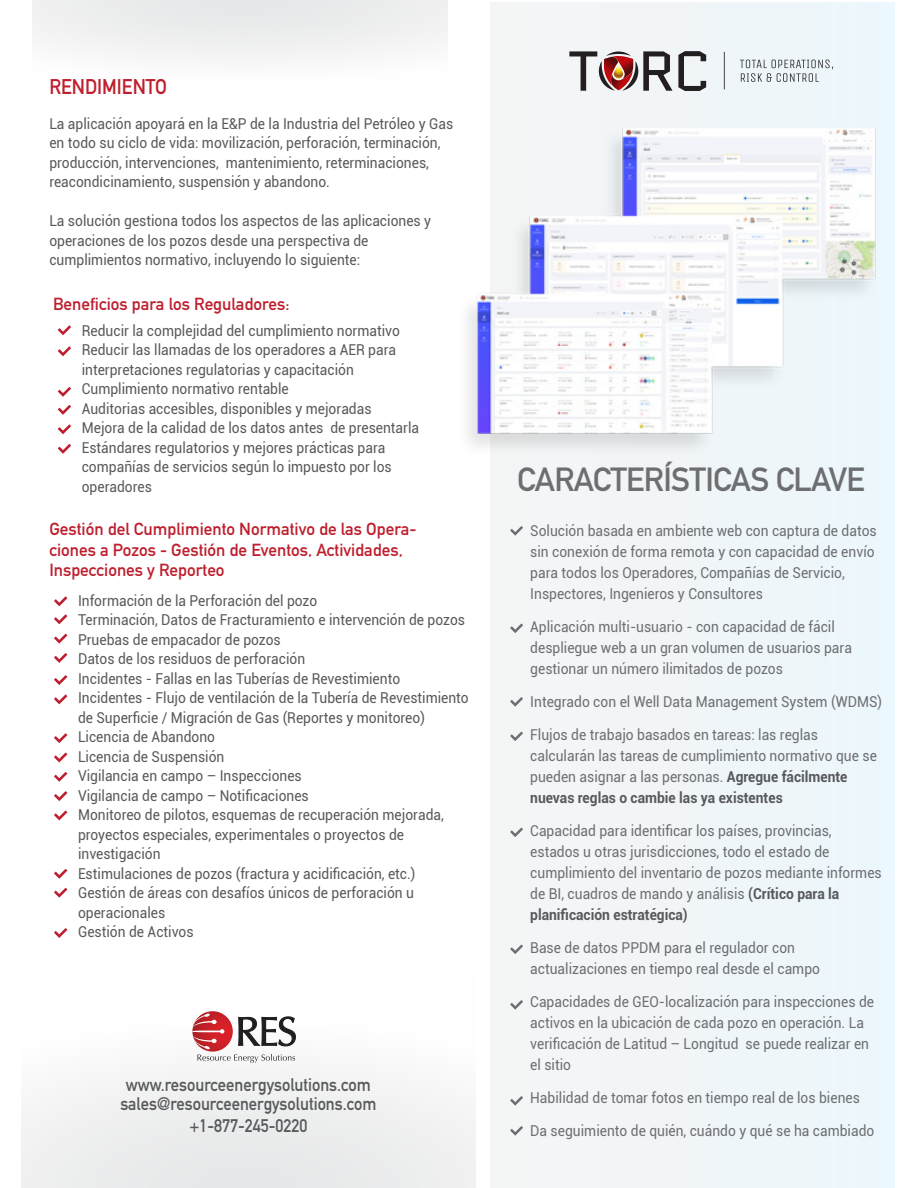
<style>
.page{position:relative;width:918px;height:1188px;background:#fff}
.page>*{position:absolute;margin:0;border:0;box-sizing:border-box;transform-origin:0 0}
.t1{font:56.1px "Quantico";color:#231f20}
.t2{font:700 33px "DIN Alternate";letter-spacing:-.02em;color:#6d6e71}
.t3{font:700 21px "DIN Alternate";color:#be1e2d;scale:.92 1}
.t4{font:700 18px/18.6px "DIN Alternate";color:#58595b;text-align:center;scale:.92 1}
.t5{font:700 17.25px/20.7px "DIN Alternate";color:#be1e2d}
.t6{font:15px/19.5px "Roboto";color:#58595b;scale:.92 1}
.t7{font:15px/21px "Roboto";color:#6d6e71;scale:.92 1}
.s1{font-weight:700;color:#58595b}
</style>
<div class="page">
<div style="left:22px;top:971px;width:453px;height:217px;background:#f4f4f5"></div>
<svg style="left:192px;top:1011px;width:41px;height:41px"></svg>
<svg style="left:192px;top:1013px;width:104px;height:50px"></svg>
<div style="left:32px;top:0;width:416px;height:105px;background:linear-gradient(to right,#f5f5f6,#f4f5f5)"></div>
<div style="left:491px;top:2px;width:404px;height:1186px;background:#f0f5f8"></div>
<svg style="left:54px;top:596px;width:13px;height:10px"></svg>
<svg style="left:54px;top:614px;width:13px;height:10px"></svg>
<svg style="left:54px;top:634px;width:13px;height:10px"></svg>
<svg style="left:54px;top:653px;width:13px;height:10px"></svg>
<svg style="left:54px;top:869px;width:13px;height:10px"></svg>
<svg style="left:54px;top:888px;width:13px;height:10px"></svg>
<svg style="left:54px;top:928px;width:13px;height:10px"></svg>
<svg style="left:54px;top:675px;width:13px;height:10px"></svg>
<svg style="left:54px;top:694px;width:13px;height:10px"></svg>
<svg style="left:54px;top:733px;width:13px;height:10px"></svg>
<svg style="left:54px;top:752px;width:13px;height:10px"></svg>
<svg style="left:54px;top:772px;width:13px;height:10px"></svg>
<svg style="left:54px;top:791px;width:13px;height:10px"></svg>
<svg style="left:54px;top:810px;width:13px;height:10px"></svg>
<svg style="left:510px;top:526px;width:13px;height:10px"></svg>
<svg style="left:510px;top:623px;width:13px;height:10px"></svg>
<svg style="left:510px;top:697px;width:13px;height:10px"></svg>
<svg style="left:510px;top:731px;width:13px;height:10px"></svg>
<svg style="left:510px;top:827px;width:13px;height:10px"></svg>
<svg style="left:510px;top:944px;width:13px;height:10px"></svg>
<svg style="left:510px;top:1000px;width:13px;height:10px"></svg>
<svg style="left:510px;top:1096px;width:13px;height:10px"></svg>
<svg style="left:510px;top:1126px;width:13px;height:10px"></svg>
<svg style="left:58px;top:325px;width:13px;height:10px"></svg>
<svg style="left:58px;top:346px;width:13px;height:10px"></svg>
<svg style="left:58px;top:387px;width:13px;height:10px"></svg>
<svg style="left:58px;top:405px;width:13px;height:10px"></svg>
<svg style="left:58px;top:424px;width:13px;height:10px"></svg>
<svg style="left:58px;top:444px;width:13px;height:10px"></svg>
<img style="left:406px;top:93px;width:470px;height:363px">
<hr style="left:724px;top:52px;width:1px;height:37px;background:#434244">
<svg style="left:740px;top:59px;width:93px;height:23px"></svg>
<svg style="left:599px;top:51px;width:39px;height:40px"></svg>
<h3 class="t3" style="left:49px;top:70px;width:129px">RENDIMIENTO</h3>
<p class="t6" style="left:49px;top:113px;width:441px">La aplicación apoyará en la E&amp;P de la Industria del Petróleo y Gas en todo su ciclo de vida: movilización, perforación, terminación, producción, intervenciones, mantenimiento, reterminaciones, reacondicinamiento, suspensión y abandono.</p>
<p class="t6" style="left:49px;top:211px;width:417px">La solución gestiona todos los aspectos de las aplicaciones y operaciones de los pozos desde una perspectiva de cumplimientos normativo, incluyendo lo siguiente:</p>
<p class="t5" style="left:53px;top:292px;width:238px">Beneficios para los Reguladores:</p>
<p class="t6" style="left:82px;top:320px;width:368px">Reducir la complejidad del cumplimiento normativo Reducir las llamadas de los operadores a AER para interpretaciones regulatorias y capacitación Cumplimiento normativo rentable<br>Auditorias accesibles, disponibles y mejoradas<br>Mejora de la calidad de los datos antes de presentarla Estándares regulatorios y mejores prácticas para compañías de servicios según lo impuesto por los operadores</p>
<p class="t5" style="left:49px;top:517px;width:369px">Gestión del Cumplimiento Normativo de las Opera&shy;ciones a Pozos - Gestión de Eventos, Actividades,<br>Inspecciones y Reporteo</p>
<p class="t6" style="left:78px;top:590px;width:426px">Información de la Perforación del pozo<br>Terminación, Datos de Fracturamiento e intervención de pozos Pruebas de empacador de pozos<br>Datos de los residuos de perforación<br>Incidentes - Fallas en las Tuberías de Revestimiento<br>Incidentes - Flujo de ventilación de la Tubería de Revestimiento de Superficie / Migración de Gas (Reportes y monitoreo)<br>Licencia de Abandono<br>Licencia de Suspensión<br>Vigilancia en campo – Inspecciones<br>Vigilancia de campo – Notificaciones<br>Monitoreo de pilotos, esquemas de recuperación mejorada, proyectos especiales, experimentales o proyectos de investigación<br>Estimulaciones de pozos (fractura y acidificación, etc.)<br>Gestión de áreas con desafíos únicos de perforación u operacionales<br>Gestión de Activos</p>
<p class="t4" style="left:120px;top:1075px;width:280px">www.resourceenergysolutions.com sales@resourceenergysolutions.com</p>
<p class="t4" style="left:190px;top:1115px;width:129px">+1-877-245-0220</p>
<h1 class="t1" style="left:568px;top:33px;width:144px">T RC</h1>
<h2 class="t2" style="left:517px;top:455px;width:349px">CARACTERÍSTICAS CLAVE</h2>
<p class="t7" style="left:530px;top:520px;width:378px">Solución basada en ambiente web con captura de datos sin conexión de forma remota y con capacidad de envío para todos los Operadores, Compañías de Servicio, Inspectores, Ingenieros y Consultores</p>
<p class="t7" style="left:530px;top:616px;width:351px">Aplicación multi-usuario - con capacidad de fácil despliegue web a un gran volumen de usuarios para gestionar un número ilimitados de pozos</p>
<p class="t7" style="left:530px;top:691px;width:384px">Integrado con el Well Data Management System (WDMS)</p>
<p class="t7" style="left:530px;top:724px;width:378px">Flujos de trabajo basados en tareas: las reglas calcularán las tareas de cumplimiento normativo que se pueden asignar a las personas. <span class="s1">Agregue fácilmente nuevas reglas o cambie las ya existentes</span></p>
<p class="t7" style="left:530px;top:820px;width:384px">Capacidad para identificar los países, provincias, estados u otras jurisdicciones, todo el estado de cumplimiento del inventario de pozos mediante informes de BI, cuadros de mando y análisis <span class="s1">(Crítico para la planificación estratégica)</span></p>
<p class="t7" style="left:530px;top:937px;width:316px">Base de datos PPDM para el regulador con actualizaciones en tiempo real desde el campo</p>
<p class="t7" style="left:530px;top:991px;width:375px">Capacidades de GEO-localización para inspecciones de activos en la ubicación de cada pozo en operación. La verificación de Latitud – Longitud se puede realizar en el sitio</p>
<p class="t7" style="left:530px;top:1087px;width:360px">Habilidad de tomar fotos en tiempo real de los bienes</p>
<p class="t7" style="left:530px;top:1120px;width:376px">Da seguimiento de quién, cuándo y qué se ha cambiado</p>
</div>
